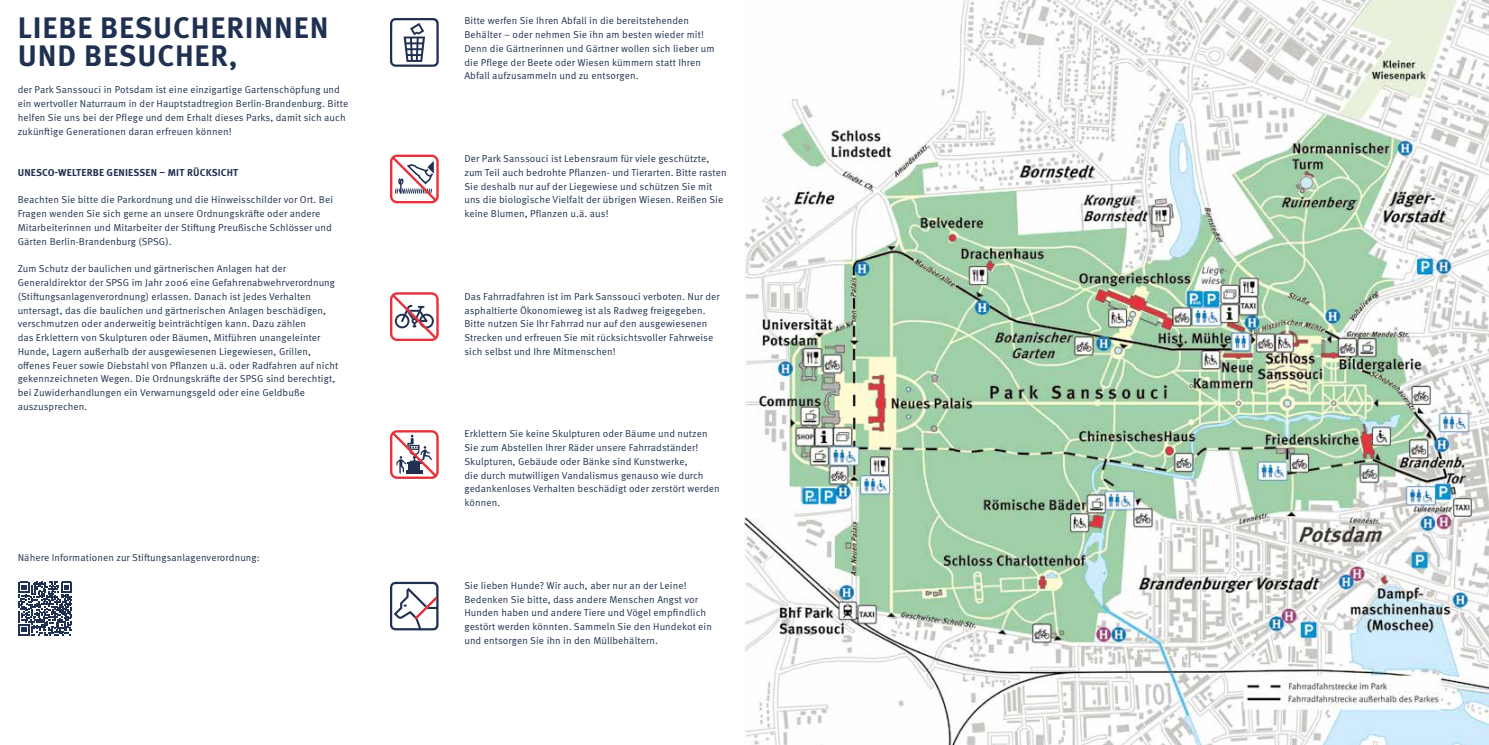
<style>
.page{position:relative;width:1489px;height:745px;background:#fff}
.page>*{position:absolute;margin:0;border:0;box-sizing:border-box;transform-origin:0 0}
.t1{font:700 29.62px/27.5px "Meta OT";letter-spacing:.03em;color:#203050}
.t2{font:10px/13.8px "Meta OT Norm";letter-spacing:.01em;color:#203050}
.t3{font:700 10px "Meta OT";letter-spacing:.02em;color:#203050}
</style>
<div class="page">
<svg style="left:390px;top:18px;width:48px;height:49px"></svg>
<svg style="left:390px;top:292px;width:48px;height:49px"></svg>
<svg style="left:390px;top:430px;width:48px;height:48px"></svg>
<svg style="left:18px;top:581px;width:54px;height:54px"></svg>
<svg style="left:390px;top:154px;width:48px;height:49px"></svg>
<img style="left:744px;top:0;width:744px;height:744px">
<svg style="left:390px;top:581px;width:48px;height:49px"></svg>
<h1 class="t1" style="left:18px;top:14px;width:312px">LIEBE BESUCHERINNEN<br>UND BESUCHER,</h1>
<p class="t2" style="left:18px;top:83px;width:332px">der Park Sanssouci in Potsdam ist eine einzigartige Gartenschöpfung und ein wertvoller Naturraum in der Hauptstadtregion Berlin-Brandenburg. Bitte helfen Sie uns bei der Pflege und dem Erhalt dieses Parks, damit sich auch zukünftige Generationen daran erfreuen können!</p>
<p class="t3" style="left:18px;top:166px;width:222px">UNESCO-WELTERBE GENIESSEN – MIT RÜCKSICHT</p>
<p class="t2" style="left:18px;top:193px;width:317px">Beachten Sie bitte die Parkordnung und die Hinweisschilder vor Ort. Bei Fragen wenden Sie sich gerne an unsere Ordnungskräfte oder andere Mitarbeiterinnen und Mitarbeiter der Stiftung Preußische Schlösser und Gärten Berlin-Brandenburg (SPSG).</p>
<p class="t2" style="left:18px;top:262px;width:322px">Zum Schutz der baulichen und gärtnerischen Anlagen hat der Generaldirektor der SPSG im Jahr 2006 eine Gefahrenabwehrverordnung (Stiftungsanlagenverordnung) erlassen. Danach ist jedes Verhalten untersagt, das die baulichen und gärtnerischen Anlagen beschädigen, verschmutzen oder anderweitig beinträchtigen kann. Dazu zählen<br>das Erklettern von Skulpturen oder Bäumen, Mitführen unangeleinter Hunde, Lagern außerhalb der ausgewiesenen Liegewiesen, Grillen, offenes Feuer sowie Diebstahl von Pflanzen u.ä. oder Radfahren auf nicht gekennzeichneten Wegen. Die Ordnungskräfte der SPSG sind berechtigt, bei Zuwiderhandlungen ein Verwarnungsgeld oder eine Geldbuße auszusprechen.</p>
<p class="t2" style="left:18px;top:550px;width:244px">Nähere Informationen zur Stiftungsanlagenverordnung:</p>
<p class="t2" style="left:464px;top:14px;width:252px">Bitte werfen Sie Ihren Abfall in die bereitstehenden Behälter – oder nehmen Sie ihn am besten wieder mit!<br>Denn die Gärtnerinnen und Gärtner wollen sich lieber um die Pflege der Beete oder Wiesen kümmern statt Ihren Abfall aufzusammeln und zu entsorgen.</p>
<p class="t2" style="left:464px;top:152px;width:264px">Der Park Sanssouci ist Lebensraum für viele geschützte, zum Teil auch bedrohte Pflanzen- und Tierarten. Bitte rasten Sie deshalb nur auf der Liegewiese und schützen Sie mit uns die biologische Vielfalt der übrigen Wiesen. Reißen Sie keine Blumen, Pflanzen u.ä. aus!</p>
<p class="t2" style="left:464px;top:289px;width:257px">Das Fahrradfahren ist im Park Sanssouci verboten. Nur der asphaltierte Ökonomieweg ist als Radweg freigegeben.<br>Bitte nutzen Sie Ihr Fahrrad nur auf den ausgewiesenen Strecken und erfreuen Sie mit rücksichtsvoller Fahrweise sich selbst und Ihre Mitmenschen!</p>
<p class="t2" style="left:464px;top:427px;width:257px">Erklettern Sie keine Skulpturen oder Bäume und nutzen Sie zum Abstellen Ihrer Räder unsere Fahrradständer!<br>Skulpturen, Gebäude oder Bänke sind Kunstwerke,<br>die durch mutwilligen Vandalismus genauso wie durch gedankenloses Verhalten beschädigt oder zerstört werden können.</p>
<p class="t2" style="left:464px;top:578px;width:249px">Sie lieben Hunde? Wir auch, aber nur an der Leine!<br>Bedenken Sie bitte, dass andere Menschen Angst vor Hunden haben und andere Tiere und Vögel empfindlich gestört werden könnten. Sammeln Sie den Hundekot ein und entsorgen Sie ihn in den Müllbehältern.</p>
</div>
